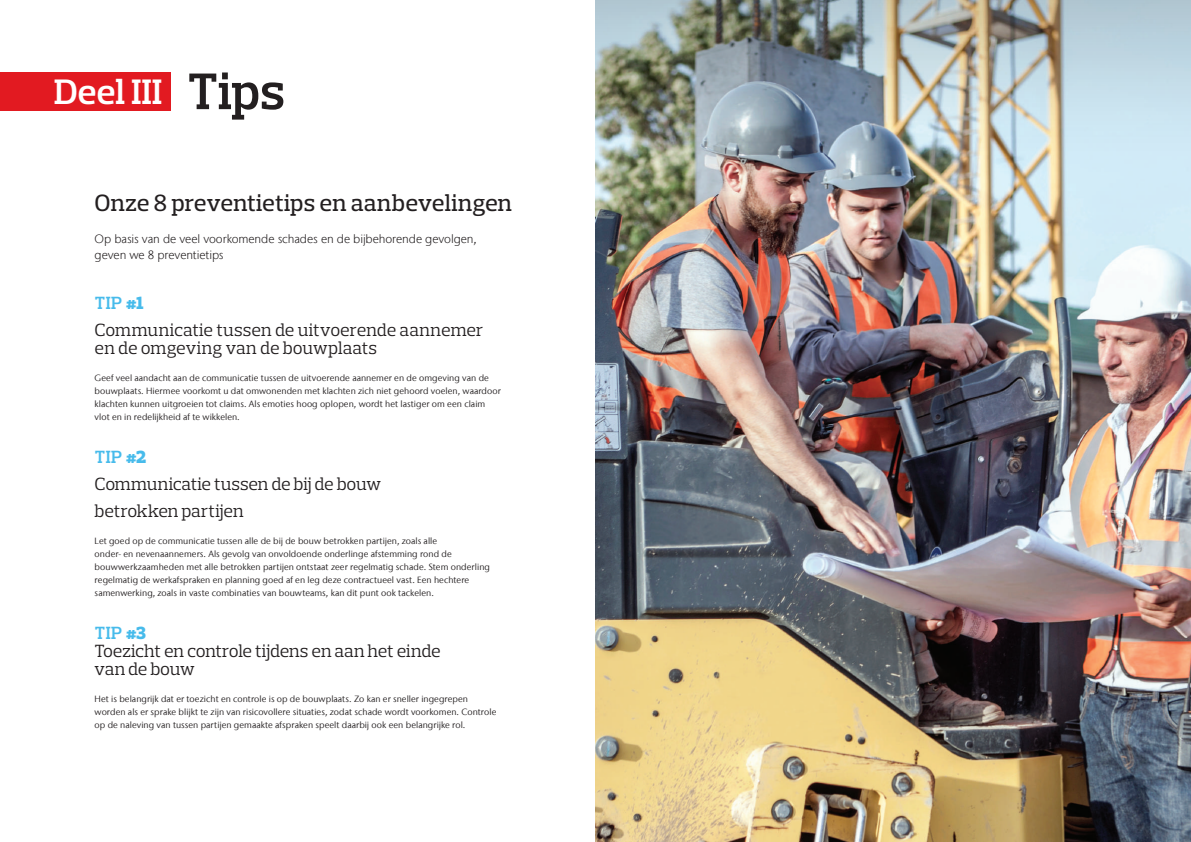
<style>
.page{position:relative;width:1191px;height:842px;background:#fff}
.page>*{position:absolute;margin:0;border:0;box-sizing:border-box;transform-origin:0 0}
.t1{font:600 36px "Prelo Slab";color:#fff}
.t2{font:500 24px "Prelo Slab";letter-spacing:.005em;color:#231f20}
.t3{font:18px/27px "Prelo Slab";letter-spacing:-.01em;color:#231f20}
.t4{font:300 12px/16px "Stone Sans IIITC Com";letter-spacing:-.01em;color:#231f20}
.t5{font:9px/13px "Stone Sans IIITC Com";letter-spacing:.005em;color:#231f20}
.s1{font-size:52.3px;color:#231f20}
.s2{font-weight:600;color:#47bbeb}
.s3{font-weight:900;color:#47bbeb}
</style>
<div class="page">
<img style="left:595px;top:165px;width:596px;height:677px">
<div style="left:0;top:72px;width:170px;height:38px;background:#e21a21"></div>
<img style="left:595px;top:0;width:596px;height:165px">
<h1 class="t1" style="left:54px;top:70px;width:233px">Deel III <span class="s1">Tips</span></h1>
<h2 class="t2" style="left:95px;top:188px;width:419px">Onze 8 preventietips en aanbevelingen</h2>
<h3 class="t4" style="left:95px;top:230px;width:383px">Op basis van de veel voorkomende schades en de bijbehorende gevolgen, geven we 8 preventietips</h3>
<h3 class="t3" style="left:95px;top:290px;width:390px"><span class="s2">TIP</span> <span class="s3">#1<br></span>Communicatie tussen de uitvoerende aannemer</h3>
<h3 class="t3" style="left:95px;top:335px;width:284px">en de omgeving van de bouwplaats</h3>
<p class="t5" style="left:95px;top:371px;width:408px">Geef veel aandacht aan de communicatie tussen de uitvoerende aannemer en de omgeving van de bouwplaats. Hiermee voorkomt u dat omwonenden met klachten zich niet gehoord voelen, waardoor klachten kunnen uitgroeien tot claims. Als emoties hoog oplopen, wordt het lastiger om een claim vlot en in redelijkheid af te wikkelen.</p>
<h3 class="t3" style="left:95px;top:444px;width:288px"><span class="s2">TIP</span> <span class="s3">#2<br></span>Communicatie tussen de bij de bouw betrokken partijen</h3>
<p class="t5" style="left:95px;top:534px;width:397px">Let goed op de communicatie tussen alle de bij de bouw betrokken partijen, zoals alle<br>onder- en nevenaannemers. Als gevolg van onvoldoende onderlinge afstemming rond de bouwwerkzaamheden met alle betrokken partijen ontstaat zeer regelmatig schade. Stem onderling regelmatig de werkafspraken en planning goed af en leg deze contractueel vast. Een hechtere samenwerking, zoals in vaste combinaties van bouwteams, kan dit punt ook tackelen.</p>
<h3 class="t3" style="left:95px;top:624px;width:347px;line-height:18px"><span class="s2">TIP</span> <span class="s3">#3<br></span>Toezicht en controle tijdens en aan het einde van de bouw</h3>
<p class="t5" style="left:95px;top:692px;width:403px">Het is belangrijk dat er toezicht en controle is op de bouwplaats. Zo kan er sneller ingegrepen worden als er sprake blijkt te zijn van risicovollere situaties, zodat schade wordt voorkomen. Controle op de naleving van tussen partijen gemaakte afspraken speelt daarbij ook een belangrijke rol.</p>
</div>
